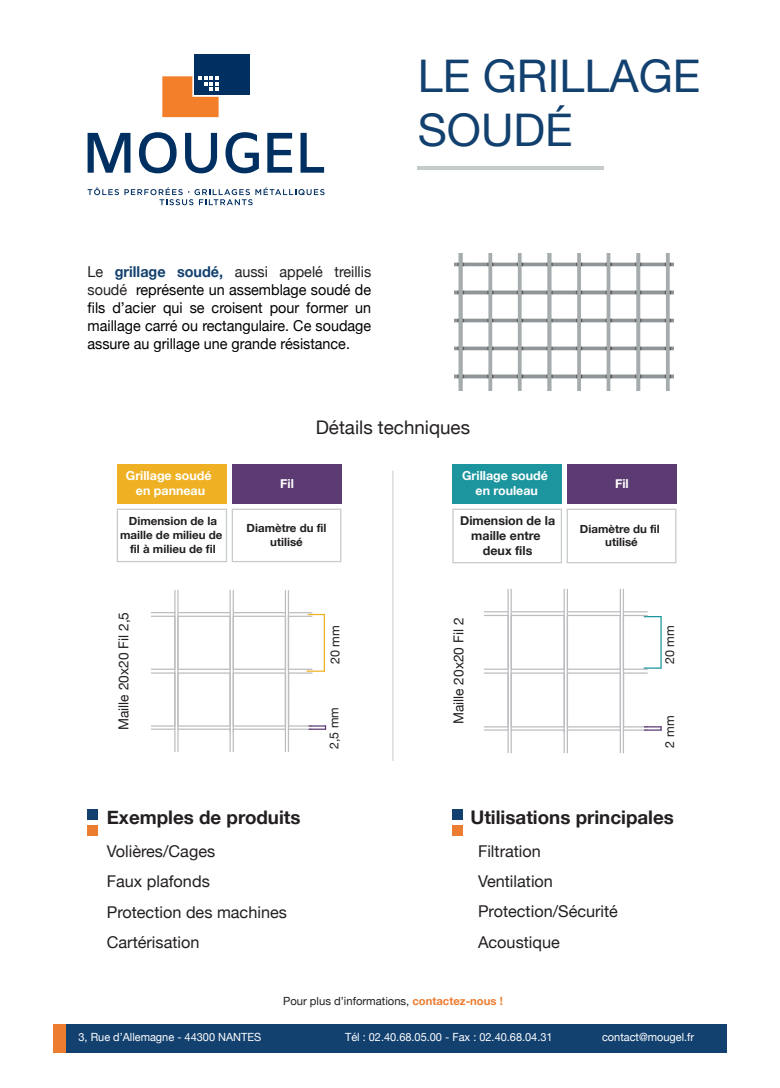
<style>
.page{position:relative;width:780px;height:1088px;background:#fff}
.page>*{position:absolute;margin:0;border:0;box-sizing:border-box;transform-origin:0 0}
.t1{font:45px/54px "Helvetica Neue";color:#13416f}
.t2{font:700 18.75px "Helvetica Neue";color:#231f20}
.t3{font:18.75px "Helvetica Neue";color:#231f20}
.t4{font:16.25px/30.4px "Helvetica Neue";color:#231f20}
.t5{font:15px/18px "Helvetica Neue";color:#000001;text-align:justify;scale:.96 1}
.t6{font:13.75px "Helvetica Neue";color:#231f20}
.t7{font:700 12.5px/15px "Helvetica Neue";color:#fff;text-align:center}
.t8{font:12.5px "Helvetica Neue";color:#231f20}
.t9{font:700 12.38px/14.9px "Helvetica Neue";color:#231f20;text-align:center}
.t10{font:700 12.38px/14.9px "Helvetica Neue";color:#fff;text-align:center}
.t11{font:12.38px "Helvetica Neue";color:#231f20}
.t12{font:700 11.38px/13.8px "Helvetica Neue";color:#231f20;text-align:center}
.t13{font:11.25px "Helvetica Neue";color:#fff}
.t14{font:11.25px "Helvetica Neue";color:#231f20}
.t15{font:10.12px "Helvetica Neue";color:#fff}
.s1{color:#231f20}
.s2{font-weight:700;color:#13416f}
.s3{font-weight:700;color:#ec7c2f}
</style>
<div class="page">
<div style="left:195px;top:54px;width:55px;height:40px;background:#003062"></div>
<svg style="left:162px;top:76px;width:56px;height:41px;background:#d28047"></svg>
<svg style="left:88px;top:133px;width:42px;height:40px"></svg>
<svg style="left:139px;top:132px;width:38px;height:41px"></svg>
<svg style="left:185px;top:133px;width:32px;height:40px"></svg>
<svg style="left:225px;top:132px;width:34px;height:41px"></svg>
<svg style="left:267px;top:133px;width:25px;height:40px"></svg>
<svg style="left:300px;top:133px;width:24px;height:40px"></svg>
<svg style="left:88px;top:187px;width:236px;height:18px"></svg>
<div style="left:88px;top:810px;width:10px;height:10px;background:#13416f"></div>
<div style="left:88px;top:825px;width:10px;height:10px;background:#ec7c2f"></div>
<div style="left:452px;top:810px;width:10px;height:10px;background:#13416f"></div>
<div style="left:452px;top:825px;width:10px;height:10px;background:#ec7c2f"></div>
<img style="left:455px;top:254px;width:218px;height:137px">
<hr style="left:417px;top:166px;width:187px;height:4px;background:#c5cacb">
<div style="left:452px;top:509px;width:110px;height:54px;border:1px solid #c5cacb"></div>
<div style="left:452px;top:464px;width:109px;height:39px;background:#1c959e"></div>
<div style="left:566px;top:509px;width:110px;height:54px;border:1px solid #c5cacb"></div>
<div style="left:567px;top:464px;width:109px;height:39px;background:#5c3b73"></div>
<div style="left:66px;top:1024px;width:660px;height:29px;background:#13416f"></div>
<div style="left:53px;top:1024px;width:13px;height:29px;background:#ec7c2f"></div>
<div style="left:117px;top:464px;width:109px;height:39px;background:#efb123"></div>
<div style="left:232px;top:464px;width:110px;height:39px;background:#5c3b73"></div>
<div style="left:117px;top:509px;width:110px;height:53px;border:1px solid #c5cacb"></div>
<div style="left:232px;top:509px;width:109px;height:53px;border:1px solid #c5cacb"></div>
<hr style="left:660px;top:616px;width:1px;height:53px;background:#1c959e">
<hr style="left:507px;top:589px;width:1px;height:142px;background:#bcbdc0">
<hr style="left:510px;top:589px;width:2px;height:142px;background:#bcbdc0">
<hr style="left:511px;top:611px;width:53px;height:1px;background:#bcbdc0">
<hr style="left:563px;top:589px;width:1px;height:143px;background:#bcbdc0">
<hr style="left:566px;top:589px;width:2px;height:144px;background:#bcbdc0">
<div style="left:510px;top:615px;width:54px;height:55px;border:1px solid #bcbdc0"></div>
<div style="left:566px;top:615px;width:55px;height:55px;border:1px solid #bcbdc0"></div>
<hr style="left:567px;top:611px;width:53px;height:1px;background:#bcbdc0">
<hr style="left:619px;top:589px;width:2px;height:142px;background:#bcbdc0">
<hr style="left:622px;top:589px;width:2px;height:141px;background:#bcbdc0">
<svg style="left:484px;top:611px;width:24px;height:5px"></svg>
<div style="left:510px;top:672px;width:54px;height:55px;border:1px solid #bcbdc0"></div>
<div style="left:566px;top:672px;width:55px;height:55px;border:1px solid #bcbdc0"></div>
<hr style="left:484px;top:668px;width:23px;height:2px;background:#bcbdc0">
<hr style="left:484px;top:672px;width:24px;height:2px;background:#bcbdc0">
<hr style="left:623px;top:668px;width:24px;height:2px;background:#bcbdc0">
<svg style="left:624px;top:611px;width:36px;height:6px"></svg>
<hr style="left:624px;top:672px;width:23px;height:2px;background:#bcbdc0">
<hr style="left:622px;top:730px;width:2px;height:23px;background:#bcbdc0">
<hr style="left:619px;top:730px;width:2px;height:23px;background:#bcbdc0">
<hr style="left:567px;top:729px;width:54px;height:2px;background:#bcbdc0">
<hr style="left:566px;top:729px;width:2px;height:24px;background:#bcbdc0">
<svg style="left:563px;top:731px;width:1px;height:22px"></svg>
<hr style="left:510px;top:729px;width:54px;height:2px;background:#bcbdc0">
<hr style="left:510px;top:729px;width:2px;height:24px;background:#bcbdc0">
<svg style="left:484px;top:726px;width:24px;height:27px"></svg>
<hr style="left:484px;top:729px;width:23px;height:2px;background:#bcbdc0">
<svg style="left:643px;top:667px;width:18px;height:2px"></svg>
<svg style="left:624px;top:726px;width:37px;height:5px"></svg>
<hr style="left:174px;top:590px;width:1px;height:140px;background:#bcbdc0">
<hr style="left:177px;top:590px;width:1px;height:140px;background:#bcbdc0">
<hr style="left:178px;top:612px;width:52px;height:1px;background:#bcbdc0">
<hr style="left:229px;top:590px;width:2px;height:142px;background:#bcbdc0">
<hr style="left:233px;top:590px;width:1px;height:142px;background:#bcbdc0">
<div style="left:177px;top:616px;width:54px;height:54px;border:1px solid #bcbdc0"></div>
<div style="left:233px;top:616px;width:53px;height:54px;border:1px solid #bcbdc0"></div>
<hr style="left:233px;top:612px;width:53px;height:1px;background:#bcbdc0">
<hr style="left:285px;top:590px;width:1px;height:140px;background:#bcbdc0">
<hr style="left:288px;top:590px;width:1px;height:139px;background:#bcbdc0">
<svg style="left:151px;top:612px;width:24px;height:5px"></svg>
<div style="left:177px;top:672px;width:54px;height:55px;border:1px solid #bcbdc0"></div>
<div style="left:233px;top:672px;width:53px;height:55px;border:1px solid #bcbdc0"></div>
<hr style="left:151px;top:668px;width:23px;height:2px;background:#bcbdc0">
<hr style="left:151px;top:672px;width:24px;height:2px;background:#bcbdc0">
<hr style="left:151px;top:725px;width:23px;height:2px;background:#bcbdc0">
<hr style="left:288px;top:725px;width:24px;height:2px;background:#bcbdc0">
<hr style="left:289px;top:672px;width:23px;height:2px;background:#bcbdc0">
<svg style="left:285px;top:729px;width:4px;height:23px"></svg>
<hr style="left:233px;top:728px;width:53px;height:2px;background:#bcbdc0">
<svg style="left:233px;top:732px;width:1px;height:20px"></svg>
<hr style="left:229px;top:729px;width:2px;height:23px;background:#bcbdc0">
<hr style="left:177px;top:728px;width:54px;height:2px;background:#bcbdc0">
<svg style="left:174px;top:729px;width:4px;height:23px"></svg>
<hr style="left:288px;top:728px;width:24px;height:2px;background:#bcbdc0">
<hr style="left:151px;top:728px;width:23px;height:2px;background:#bcbdc0">
<svg style="left:309px;top:725px;width:17px;height:5px"></svg>
<hr style="left:324px;top:614px;width:1px;height:57px;background:#efb123">
<svg style="left:289px;top:612px;width:36px;height:5px"></svg>
<svg style="left:289px;top:669px;width:36px;height:3px"></svg>
<hr style="left:392px;top:471px;width:1px;height:290px;background:#d1d2d4">
<p class="t5" style="left:88px;top:263px;width:297px"><span class="s1">Le</span> <span class="s2">grillage soudé,</span> <span class="s1">aussi appelé treillis soudé</span> représente un assemblage soudé de fils d’acier qui se croisent pour former un maillage carré ou rectangulaire. Ce soudage assure au grillage une grande résistance.</p>
<h1 class="t1" style="left:417px;top:48px;width:284px">LE GRILLAGE<br>SOUDÉ</h1>
<p class="t3" style="left:316px;top:416px;width:156px">Détails techniques</p>
<p class="t7" style="left:126px;top:467px;width:87px">Grillage soudé en panneau</p>
<p class="t7" style="left:280px;top:475px;width:15px">Fil</p>
<p class="t12" style="left:120px;top:514px;width:104px">Dimension de la maille de milieu de fil à milieu de fil</p>
<p class="t12" style="left:246px;top:521px;width:81px">Diamètre du fil utilisé</p>
<p class="t6" style="left:115px;top:730px;width:120px;rotate:-90deg">Maille 20x20 Fil 2,5</p>
<p class="t8" style="left:327px;top:664px;width:40px;rotate:-90deg">20 mm</p>
<p class="t11" style="left:326px;top:749px;width:43px;rotate:-90deg">2,5 mm</p>
<p class="t10" style="left:462px;top:468px;width:87px">Grillage soudé en rouleau</p>
<p class="t9" style="left:460px;top:513px;width:96px">Dimension de la maille entre deux fils</p>
<p class="t6" style="left:450px;top:724px;width:108px;rotate:-90deg">Maille 20x20 Fil 2</p>
<p class="t10" style="left:615px;top:475px;width:15px">Fil</p>
<p class="t12" style="left:580px;top:522px;width:81px">Diamètre du fil utilisé</p>
<p class="t8" style="left:662px;top:664px;width:40px;rotate:-90deg">20 mm</p>
<p class="t8" style="left:662px;top:747px;width:33px;rotate:-90deg">2 mm</p>
<p class="t2" style="left:107px;top:806px;width:195px">Exemples de produits</p>
<p class="t4" style="left:107px;top:835px;width:110px">Volières/Cages</p>
<p class="t4" style="left:107px;top:866px;width:182px">Faux plafonds<br>Protection des machines</p>
<p class="t4" style="left:107px;top:926px;width:94px">Cartérisation</p>
<p class="t2" style="left:470px;top:806px;width:205px">Utilisations principales</p>
<p class="t4" style="left:478px;top:835px;width:141px">Filtration<br>Ventilation<br>Protection/Sécurité<br>Acoustique</p>
<p class="t14" style="left:283px;top:994px;width:221px">Pour plus d’informations, <span class="s3">contactez-nous !</span></p>
<p class="t13" style="left:79px;top:1030px;width:184px">3, Rue d’Allemagne - 44300 NANTES</p>
<p class="t13" style="left:345px;top:1030px;width:209px">Tél : 02.40.68.05.00 - Fax : 02.40.68.04.31</p>
<p class="t13" style="left:602px;top:1030px;width:94px">contact@mougel.fr</p>
<p class="t15" style="left:610px;top:1031px;width:87px">contact@mougel.fr</p>
</div>
